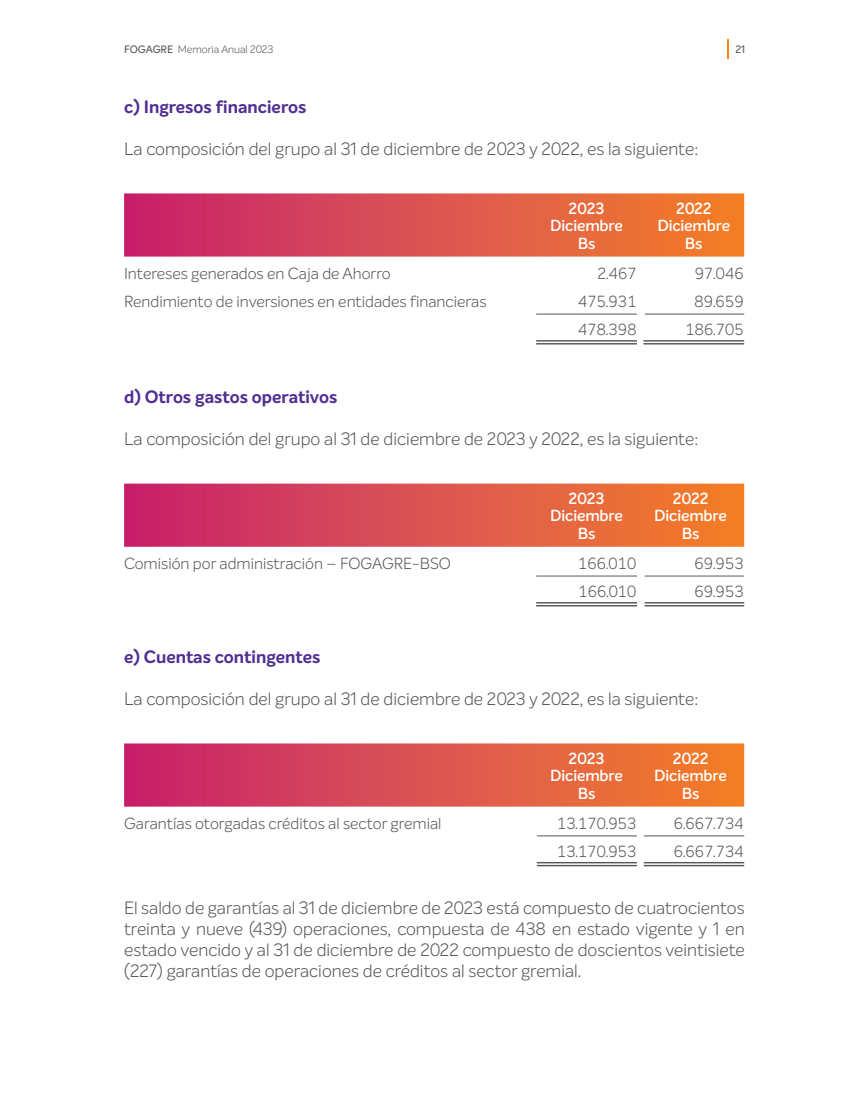
<style>
.page{position:relative;width:844px;height:1117px;background:#fff}
.page>*{position:absolute;margin:0;border:0;box-sizing:border-box;transform-origin:0 0}
.t1{font:300 17.5px/21px "Intelo";color:#57585a;text-align:justify}
.t2{font:700 17.5px "Intelo";color:#502e92}
.t3{font:300 15.75px "Intelo";color:#57585a}
.t4{font:600 15.75px "Intelo";letter-spacing:-.01em;color:#fff}
.t5{font:300 10.5px "Intelo";color:#57585a}
.t6{font:500 10.5px "Intelo";color:#57585a}
.s1{font-weight:500}
</style>
<div class="page">
<hr style="left:727px;top:39px;width:2px;height:20px;background:#f58220">
<svg style="left:124px;top:483px;width:620px;height:63px;background:#dc544e"></svg>
<hr style="left:536px;top:575px;width:100px;height:1px;background:#57585a">
<hr style="left:644px;top:575px;width:100px;height:1px;background:#57585a">
<hr style="left:536px;top:602px;width:100px;height:1px;background:#57585a">
<hr style="left:536px;top:605px;width:100px;height:1px;background:#57585a">
<hr style="left:644px;top:602px;width:100px;height:1px;background:#57585a">
<hr style="left:644px;top:605px;width:100px;height:1px;background:#57585a">
<svg style="left:124px;top:743px;width:620px;height:63px;background:#dc534e"></svg>
<hr style="left:536px;top:835px;width:100px;height:1px;background:#57585a">
<hr style="left:643px;top:835px;width:101px;height:1px;background:#57585a">
<hr style="left:536px;top:861px;width:100px;height:2px;background:#57585a">
<hr style="left:536px;top:864px;width:100px;height:2px;background:#57585a">
<hr style="left:643px;top:861px;width:101px;height:2px;background:#57585a">
<hr style="left:643px;top:864px;width:101px;height:2px;background:#57585a">
<svg style="left:124px;top:193px;width:620px;height:63px;background:#dc534e"></svg>
<hr style="left:536px;top:313px;width:100px;height:1px;background:#57585a">
<hr style="left:644px;top:313px;width:100px;height:1px;background:#57585a">
<hr style="left:536px;top:340px;width:100px;height:1px;background:#57585a">
<hr style="left:536px;top:343px;width:100px;height:1px;background:#57585a">
<hr style="left:643px;top:340px;width:101px;height:1px;background:#57585a">
<hr style="left:643px;top:343px;width:101px;height:1px;background:#57585a">
<p class="t5" style="left:124px;top:43px;width:151px"><span class="s1">FOGAGRE</span> Memoria Anual 2023</p>
<p class="t6" style="left:735px;top:43px;width:11px">21</p>
<p class="t2" style="left:124px;top:95px;width:184px">c) Ingresos financieros</p>
<p class="t1" style="left:124px;top:138px;width:575px">La composición del grupo al 31 de diciembre de 2023 y 2022, es la siguiente:</p>
<p class="t4" style="left:568px;top:198px;width:37px">2023</p>
<p class="t4" style="left:550px;top:216px;width:74px">Diciembre</p>
<p class="t4" style="left:577px;top:233px;width:19px">Bs</p>
<p class="t4" style="left:675px;top:198px;width:37px">2022</p>
<p class="t4" style="left:657px;top:216px;width:74px">Diciembre</p>
<p class="t4" style="left:684px;top:233px;width:19px">Bs</p>
<p class="t3" style="left:124px;top:263px;width:268px">Intereses generados en Caja de Ahorro</p>
<p class="t3" style="left:596px;top:263px;width:42px">2.467</p>
<p class="t3" style="left:694px;top:263px;width:52px">97.046</p>
<p class="t3" style="left:124px;top:292px;width:364px">Rendimiento de inversiones en entidades financieras</p>
<p class="t3" style="left:577px;top:292px;width:61px">475.931</p>
<p class="t3" style="left:693px;top:292px;width:52px">89.659</p>
<p class="t3" style="left:577px;top:320px;width:61px">478.398</p>
<p class="t3" style="left:684px;top:320px;width:61px">186.705</p>
<p class="t2" style="left:124px;top:385px;width:215px">d) Otros gastos operativos</p>
<p class="t1" style="left:124px;top:428px;width:575px">La composición del grupo al 31 de diciembre de 2023 y 2022, es la siguiente:</p>
<p class="t4" style="left:568px;top:488px;width:37px">2023</p>
<p class="t4" style="left:550px;top:505px;width:74px">Diciembre</p>
<p class="t4" style="left:577px;top:523px;width:19px">Bs</p>
<p class="t4" style="left:672px;top:488px;width:37px">2022</p>
<p class="t4" style="left:654px;top:505px;width:74px">Diciembre</p>
<p class="t4" style="left:681px;top:523px;width:19px">Bs</p>
<p class="t3" style="left:124px;top:553px;width:328px">Comisión por administración – FOGAGRE-BSO</p>
<p class="t3" style="left:577px;top:553px;width:61px">166.010</p>
<p class="t3" style="left:693px;top:553px;width:52px">69.953</p>
<p class="t3" style="left:577px;top:582px;width:61px">166.010</p>
<p class="t3" style="left:693px;top:582px;width:52px">69.953</p>
<p class="t2" style="left:124px;top:645px;width:198px">e) Cuentas contingentes</p>
<p class="t1" style="left:124px;top:687px;width:575px">La composición del grupo al 31 de diciembre de 2023 y 2022, es la siguiente:</p>
<p class="t4" style="left:568px;top:748px;width:37px">2023</p>
<p class="t4" style="left:550px;top:765px;width:74px">Diciembre</p>
<p class="t4" style="left:577px;top:783px;width:19px">Bs</p>
<p class="t4" style="left:672px;top:748px;width:37px">2022</p>
<p class="t4" style="left:654px;top:765px;width:74px">Diciembre</p>
<p class="t4" style="left:681px;top:783px;width:19px">Bs</p>
<p class="t3" style="left:124px;top:813px;width:319px">Garantías otorgadas créditos al sector gremial</p>
<p class="t3" style="left:556px;top:813px;width:82px">13.170.953</p>
<p class="t3" style="left:673px;top:813px;width:72px">6.667.734</p>
<p class="t3" style="left:556px;top:841px;width:82px">13.170.953</p>
<p class="t3" style="left:673px;top:841px;width:72px">6.667.734</p>
<p class="t1" style="left:124px;top:897px;width:622px">El saldo de garantías al 31 de diciembre de 2023 está compuesto de cuatrocientos treinta y nueve (439) operaciones, compuesta de 438 en estado vigente y 1 en estado vencido y al 31 de diciembre de 2022 compuesto de doscientos veintisiete (227) garantías de operaciones de créditos al sector gremial.</p>
</div>
